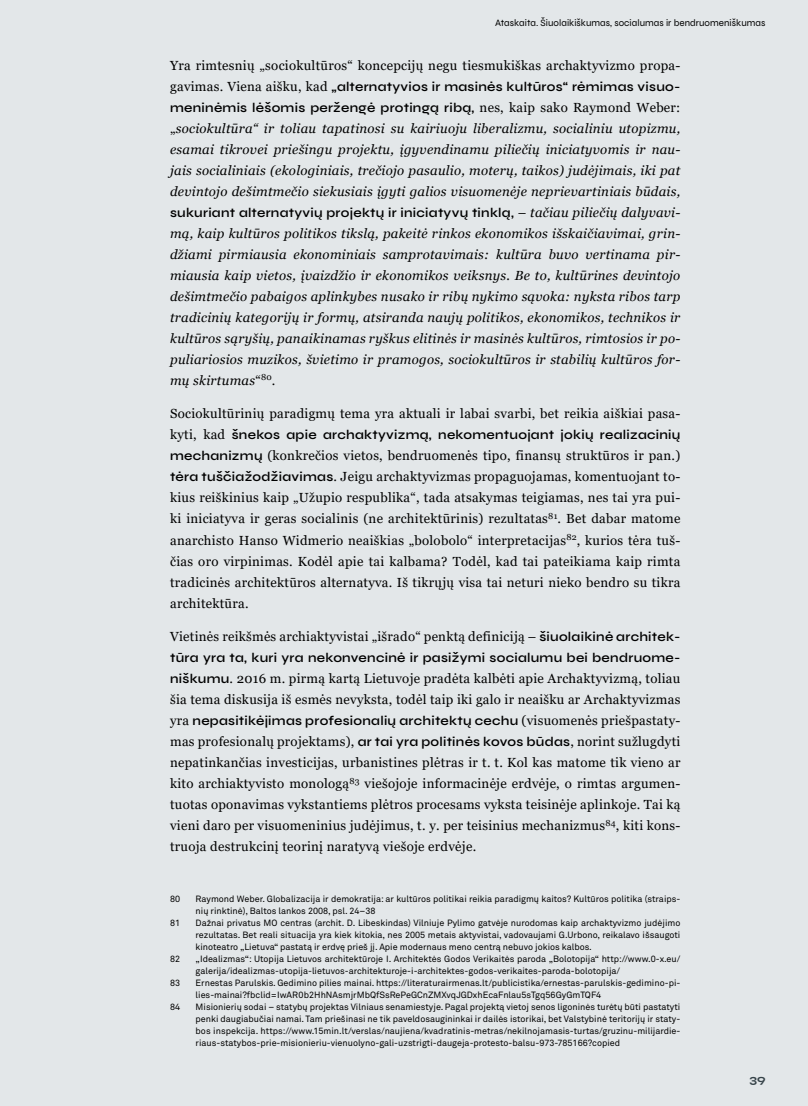
<style>
.page{position:relative;width:808px;height:1106px;background:#e3e7e9}
.page>*{position:absolute;margin:0;border:0;box-sizing:border-box;transform-origin:0 0}
.t1{font:13.2px/21px "Georgia";letter-spacing:.02em;color:#000;text-align:justify}
.t2{font:italic 13.2px/21px "Georgia";letter-spacing:.02em;color:#000;text-align:justify}
.t3{font:600 13.2px/21px "Syne";letter-spacing:.02em;color:#000}
.t4{font:700 12px "Syne";color:#354248}
.t5{font:9.75px "Syne";letter-spacing:.005em;color:#000}
.t6{font:9px/12px "Akkurat Pro";color:#000}
.s1{font-family:"Georgia";font-weight:400}
.s2{font-style:normal}
.s3{font-family:"Georgia";font-weight:400;font-style:italic}
.s4{font-family:"Syne";font-weight:600}
</style>
<div class="page">
<p class="t5" style="left:495px;top:17px;width:272px">Ataskaita. Šiuolaikiškumas, socialumas ir bendruomeniškumas</p>
<p class="t1" style="left:170px;top:55px;width:512px">Yra rimtesnių „sociokultūros“ koncepcijų negu tiesmukiškas archaktyvizmo propa-</p>
<p class="t3" style="left:170px;top:75px;width:512px"><span class="s1">gavimas. Viena aišku, kad</span> „alternatyvios ir masinės kultūros“ rėmimas visuo&shy;meninėmis lėšomis peržengė protingą ribą, <span class="s1">nes, kaip sako Raymond Weber:</span></p>
<p class="t2" style="left:170px;top:118px;width:512px"><span class="s2">„</span>sociokultūra“ ir toliau tapatinosi su kairiuoju liberalizmu, socialiniu utopizmu, esamai tikrovei priešingu projektu, įgyvendinamu piliečių iniciatyvomis ir nau&shy;jais socialiniais (ekologiniais, trečiojo pasaulio, moterų, taikos) judėjimais, iki pat devintojo dešimtmečio siekusiais įgyti galios visuomenėje neprievartiniais būdais,</p>
<p class="t3" style="left:170px;top:201px;width:512px">sukuriant alternatyvių projektų ir iniciatyvų tinklą, <span class="s3">– tačiau piliečių dalyvavi-</span></p>
<p class="t2" style="left:170px;top:223px;width:512px">mą, kaip kultūros politikos tikslą, pakeitė rinkos ekonomikos išskaičiavimai, grin&shy;džiami pirmiausia ekonominiais samprotavimais: kultūra buvo vertinama pir&shy;miausia kaip vietos, įvaizdžio ir ekonomikos veiksnys. Be to, kultūrines devintojo dešimtmečio pabaigos aplinkybes nusako ir ribų nykimo sąvoka: nyksta ribos tarp tradicinių kategorijų ir formų, atsiranda naujų politikos, ekonomikos, technikos ir kultūros sąryšių, panaikinamas ryškus elitinės ir masinės kultūros, rimtosios ir po&shy;puliariosios muzikos, švietimo ir pramogos, sociokultūros ir stabilių kultūros for&shy;mų skirtumas<span class="s2">“</span><sup>80</sup><span class="s2">.</span></p>
<p class="t1" style="left:170px;top:403px;width:512px">Sociokultūrinių paradigmų tema yra aktuali ir labai svarbi, bet reikia aiškiai pasa-</p>
<p class="t3" style="left:170px;top:424px;width:512px"><span class="s1">kyti, kad</span> šnekos apie archaktyvizmą, nekomentuojant jokių realizacinių</p>
<p class="t1" style="left:170px;top:445px;width:512px"><span class="s4">mechanizmų</span> (konkrečios vietos, bendruomenės tipo, finansų struktūros ir pan.) <span class="s4">tėra tuščiažodžiavimas</span>. Jeigu archaktyvizmas propaguojamas, komentuojant to&shy;kius reiškinius kaip „Užupio respublika“, tada atsakymas teigiamas, nes tai yra pui&shy;ki iniciatyva ir geras socialinis (ne architektūrinis) rezultatas<sup>81</sup>. Bet dabar matome anarchisto Hanso Widmerio neaiškias „bolobolo“ interpretacijas<sup>82</sup>, kurios tėra tuš&shy;čias oro virpinimas. Kodėl apie tai kalbama? Todėl, kad tai pateikiama kaip rimta tradicinės architektūros alternatyva. Iš tikrųjų visa tai neturi nieko bendro su tikra architektūra.</p>
<p class="t1" style="left:170px;top:626px;width:512px">Vietinės reikšmės archiaktyvistai „išrado“ penktą definiciją – <span class="s4">šiuolaikinė architek-</span></p>
<p class="t3" style="left:170px;top:647px;width:512px">tūra yra ta, kuri yra nekonvencinė ir pasižymi socialumu bei bendruome-</p>
<p class="t1" style="left:170px;top:668px;width:512px"><span class="s4">niškumu</span>. 2016 m. pirmą kartą Lietuvoje pradėta kalbėti apie Archaktyvizmą, toliau šia tema diskusija iš esmės nevyksta, todėl taip iki galo ir neaišku ar Archaktyvizmas</p>
<p class="t3" style="left:170px;top:710px;width:512px"><span class="s1">yra</span> nepasitikėjimas profesionalių architektų cechu <span class="s1">(visuomenės priešpastaty-</span></p>
<p class="t1" style="left:170px;top:731px;width:512px">mas profesionalų projektams), <span class="s4">ar tai yra politinės kovos būdas</span>, norint sužlugdyti nepatinkančias investicijas, urbanistines plėtras ir t. t. Kol kas matome tik vieno ar kito archiaktyvisto monologą<sup>83</sup> viešojoje informacinėje erdvėje, o rimtas argumen&shy;tuotas oponavimas vykstantiems plėtros procesams vyksta teisinėje aplinkoje. Tai ką vieni daro per visuomeninius judėjimus, t. y. per teisinius mechanizmus<sup>84</sup>, kiti kons&shy;truoja destrukcinį teorinį naratyvą viešoje erdvėje.</p>
<p class="t6" style="left:170px;top:893px;width:12px">80</p>
<p class="t6" style="left:196px;top:893px;width:486px">Raymond Weber. Globalizacija ir demokratija: ar kultūros politikai reikia paradigmų kaitos? Kultūros politika (straips&shy;nių rinktinė), Baltos lankos 2008, psl. 24–38</p>
<p class="t6" style="left:170px;top:917px;width:12px">81</p>
<p class="t6" style="left:196px;top:917px;width:486px;text-align:justify">Dažnai privatus MO centras (archit. D. Libeskindas) Vilniuje Pylimo gatvėje nurodomas kaip archaktyvizmo judėjimo rezultatas. Bet reali situacija yra kiek kitokia, nes 2005 metais aktyvistai, vadovaujami G.Urbono, reikalavo išsaugoti kinoteatro „Lietuva“ pastatą ir erdvę prieš jį. Apie modernaus meno centrą nebuvo jokios kalbos.</p>
<p class="t6" style="left:170px;top:953px;width:12px">82</p>
<p class="t6" style="left:196px;top:953px;width:486px">„Idealizmas“: Utopija Lietuvos architektūroje I. Architektės Godos Verikaitės paroda „Bolotopija“ http://www.0-x.eu/ galerija/idealizmas-utopija-lietuvos-architekturoje-i-architektes-godos-verikaites-paroda-bolotopija/</p>
<p class="t6" style="left:170px;top:977px;width:12px">83</p>
<p class="t6" style="left:196px;top:977px;width:486px">Ernestas Parulskis. Gedimino pilies mainai. https://literaturairmenas.lt/publicistika/ernestas-parulskis-gedimino-pi&shy;lies-mainai?fbclid=IwAR0b2HhNAsmjrMbQfSsRePeGCnZMXvqJGDxhEcaFnlau5sTgq56GyGmTQF4</p>
<p class="t6" style="left:170px;top:1001px;width:12px">84</p>
<p class="t6" style="left:196px;top:1001px;width:486px;text-align:justify">Misionierių sodai – statybų projektas Vilniaus senamiestyje. Pagal projektą vietoj senos ligoninės turėtų būti pastatyti penki daugiabučiai namai. Tam priešinasi ne tik paveldosaugininkai ir dailės istorikai, bet Valstybinė teritorijų ir staty&shy;bos inspekcija. https://www.15min.lt/verslas/naujiena/kvadratinis-metras/nekilnojamasis-turtas/gruzinu-milijardie&shy;riaus-statybos-prie-misionieriu-vienuolyno-gali-uzstrigti-daugeja-protesto-balsu-973-785166?copied</p>
<p class="t4" style="left:749px;top:1071px;width:18px">39</p>
</div>
